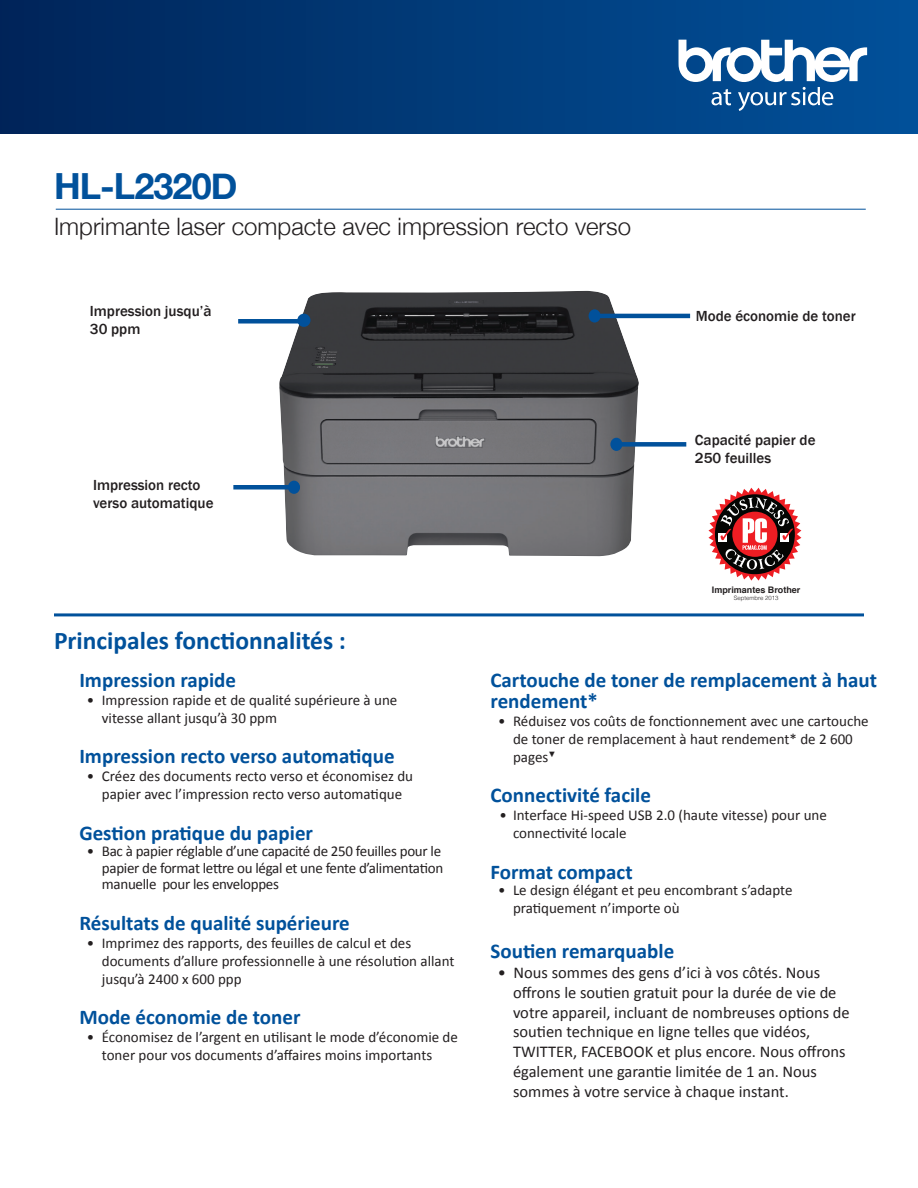
<style>
.page{position:relative;width:918px;height:1188px;background:#fff}
.page>*{position:absolute;margin:0;border:0;box-sizing:border-box;transform-origin:0 0}
.t1{font:700 36px "Helvetica Neue";letter-spacing:-.025em;color:#01519b}
.t2{font:700 25.5px "Calibri";color:#01519b}
.t3{font:300 24px "Helvetica Neue";color:#231f20}
.t4{font:700 21px/21px "Calibri";color:#01519b}
.t5{font:16.5px/19.8px "Calibri";color:#231f20}
.t6{font:15px/18px "Calibri";color:#231f20}
.t7{font:15px/16.5px "Calibri";letter-spacing:-.02em;color:#231f20}
.t8{font:500 15px/18px "Franklin Gothic";color:#231f20}
.t9{font:700 9px "Helvetica";color:#231f20}
.t10{font:300 6px "Helvetica";color:#231f20}
</style>
<div class="page">
<div style="left:0;top:0;width:918px;height:133px;background:linear-gradient(to right,#002559,#01519a)"></div>
<svg style="left:679px;top:40px;width:188px;height:71px"></svg>
<img style="left:279px;top:291px;width:360px;height:265px">
<div style="left:297px;top:314px;width:13px;height:13px;background:#01519b;border-radius:50%"></div>
<div style="left:238px;top:319px;width:71px;height:5px;background:#01519b"></div>
<svg style="left:589px;top:309px;width:12px;height:14px"></svg>
<hr style="left:589px;top:314px;width:101px;height:4px;background:#01519b">
<div style="left:288px;top:481px;width:12px;height:13px;background:#01519b;border-radius:50%"></div>
<div style="left:233px;top:485px;width:66px;height:5px;background:#01519b"></div>
<svg style="left:708px;top:488px;width:93px;height:93px"></svg>
<div style="left:610px;top:438px;width:12px;height:13px;background:#01519b;border-radius:50%"></div>
<div style="left:617px;top:442px;width:69px;height:5px;background:#01519b"></div>
<hr style="left:54px;top:613px;width:810px;height:3px;background:#01519b">
<hr style="left:56px;top:209px;width:810px;height:1px;background:#01519b">
<h1 class="t1" style="left:54px;top:158px;width:185px">HL-L2320D</h1>
<h3 class="t3" style="left:54px;top:207px;width:579px">Imprimante laser compacte avec impression recto verso</h3>
<p class="t8" style="left:90px;top:302px;width:123px">Impression jusqu’à<br>30 ppm</p>
<p class="t8" style="left:93px;top:476px;width:122px">Impression recto verso automatique</p>
<p class="t8" style="left:696px;top:307px;width:161px">Mode économie de toner</p>
<p class="t8" style="left:695px;top:431px;width:122px">Capacité papier de<br>250 feuilles</p>
<p class="t9" style="left:712px;top:583px;width:90px">Imprimantes Brother</p>
<p class="t10" style="left:734px;top:593px;width:46px">Septembre 2013</p>
<h2 class="t2" style="left:54px;top:624px;width:294px">Principales fonctionnalités :</h2>
<h3 class="t4" style="left:79px;top:669px;width:158px">Impression rapide</h3>
<p class="t6" style="left:102px;top:691px;width:297px;text-indent:-15px">• Impression rapide et de qualité supérieure à une vitesse allant jusqu’à 30 ppm</p>
<h3 class="t4" style="left:79px;top:746px;width:317px">Impression recto verso automatique</h3>
<p class="t6" style="left:87px;top:767px;width:328px;text-align:center">• Créez des documents recto verso et économisez du papier avec l’impression recto verso automatique</p>
<h3 class="t4" style="left:79px;top:822px;width:235px">Gestion pratique du papier</h3>
<p class="t7" style="left:102px;top:843px;width:343px;text-indent:-15px">• Bac à papier réglable d’une capacité de 250 feuilles pour le papier de format lettre ou légal et une fente d’alimentation manuelle pour les enveloppes</p>
<h3 class="t4" style="left:79px;top:912px;width:272px">Résultats de qualité supérieure</h3>
<p class="t6" style="left:102px;top:934px;width:354px;text-indent:-15px">• Imprimez des rapports, des feuilles de calcul et des documents d’allure professionnelle à une résolution allant jusqu’à 2400 x 600 ppp</p>
<h3 class="t4" style="left:79px;top:1007px;width:223px">Mode économie de toner</h3>
<p class="t6" style="left:102px;top:1028px;width:358px;text-indent:-15px">• Économisez de l’argent en utilisant le mode d’économie de toner pour vos documents d’affaires moins importants</p>
<h3 class="t4" style="left:490px;top:669px;width:388px">Cartouche de toner de remplacement à haut rendement*</h3>
<p class="t6" style="left:513px;top:712px;width:357px;text-indent:-15px">• Réduisez vos coûts de fonctionnement avec une cartouche de toner de remplacement à haut rendement* de 2 600 pages<sup>▼</sup></p>
<h3 class="t4" style="left:490px;top:785px;width:162px">Connectivité facile</h3>
<p class="t6" style="left:513px;top:806px;width:315px;text-indent:-14px">• Interface Hi-speed USB 2.0 (haute vitesse) pour une connectivité locale</p>
<h3 class="t4" style="left:490px;top:861px;width:144px">Format compact</h3>
<p class="t6" style="left:513px;top:881px;width:281px;text-indent:-15px">• Le design élégant et peu encombrant s’adapte pratiquement n’importe où</p>
<h3 class="t4" style="left:490px;top:941px;width:185px">Soutien remarquable</h3>
<p class="t5" style="left:513px;top:963px;width:338px;text-indent:-15px">• Nous sommes des gens d’ici à vos côtés. Nous offrons le soutien gratuit pour la durée de vie de votre appareil, incluant de nombreuses options de soutien technique en ligne telles que vidéos, TWITTER, FACEBOOK et plus encore. Nous offrons également une garantie limitée de 1 an. Nous sommes à votre service à chaque instant.</p>
</div>
